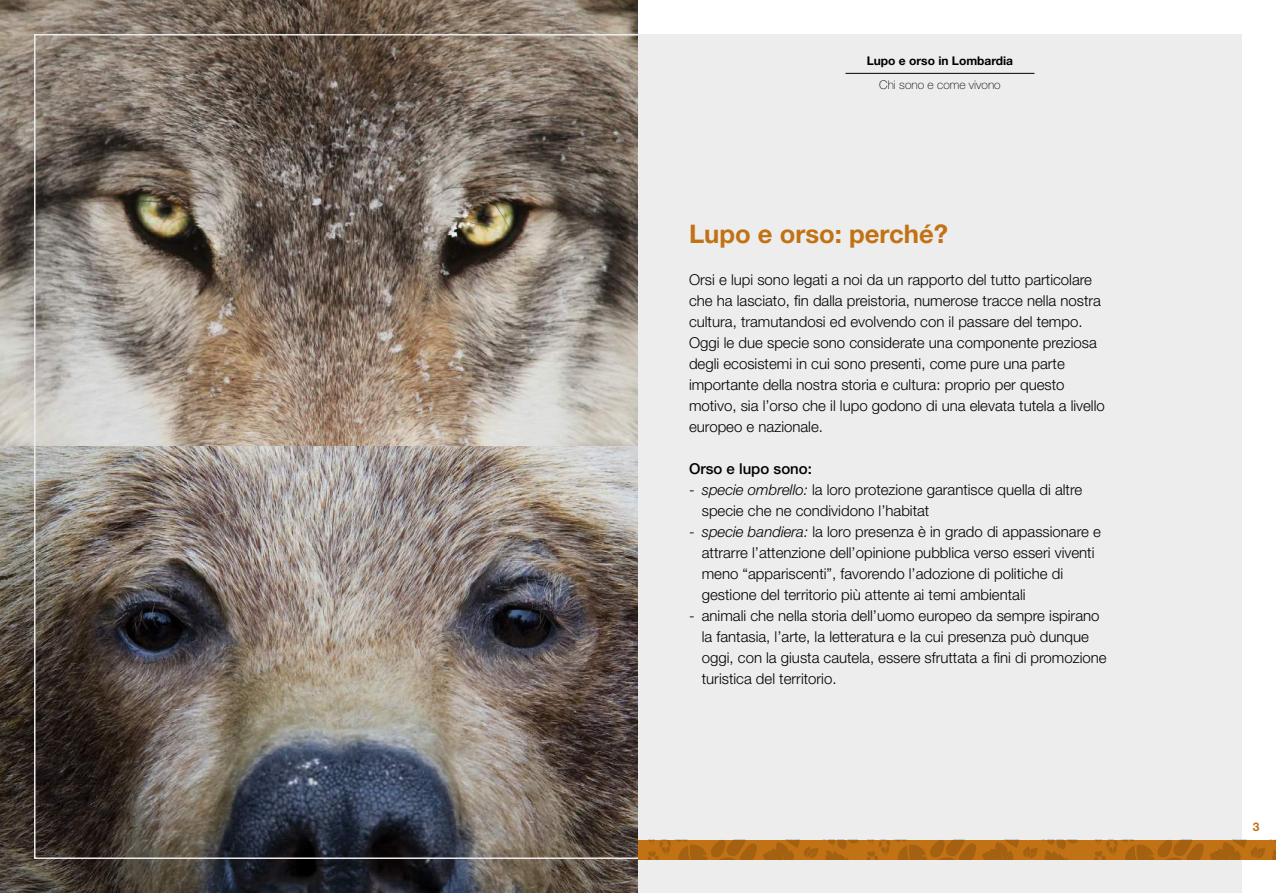
<style>
.page{position:relative;width:1276px;height:893px;background:#fff}
.page>*{position:absolute;margin:0;border:0;box-sizing:border-box;transform-origin:0 0}
.t1{font:700 25.65px "Helvetica Neue";color:#c17214}
.t2{font:300 15px/21px "Helvetica Neue";color:#000}
.t3{font:500 15px "Helvetica Neue";color:#000}
.t4{font:700 12px "Helvetica Neue";color:#000}
.t5{font:100 12px "Helvetica Neue";color:#000}
.t6{font:700 12px "Helvetica Neue";color:#c17214}
.s1{font-style:italic}
</style>
<div class="page">
<div style="left:638px;top:34px;width:604px;height:859px;background:#ededee"></div>
<img style="left:0;top:0;width:638px;height:446px">
<svg style="left:0;top:446px;width:638px;height:447px;background:#716a65"></svg>
<div style="left:638px;top:840px;width:638px;height:19px;background:#c17214"></div>
<svg style="left:647px;top:840px;width:431px;height:19px"></svg>
<svg style="left:1094px;top:840px;width:182px;height:19px"></svg>
<hr style="left:845px;top:73px;width:189px;height:1px;background:#000">
<p class="t4" style="left:866px;top:53px;width:148px">Lupo e orso in Lombardia</p>
<p class="t5" style="left:879px;top:78px;width:123px">Chi sono e come vivono</p>
<h1 class="t1" style="left:689px;top:218px;width:260px">Lupo e orso: perché?</h1>
<p class="t2" style="left:689px;top:269px;width:417px">Orsi e lupi sono legati a noi da un rapporto del tutto particolare che ha lasciato, fin dalla preistoria, numerose tracce nella nostra cultura, tramutandosi ed evolvendo con il passare del tempo.<br>Oggi le due specie sono considerate una componente preziosa degli ecosistemi in cui sono presenti, come pure una parte importante della nostra storia e cultura: proprio per questo motivo, sia l’orso che il lupo godono di una elevata tutela a livello europeo e nazionale.</p>
<p class="t3" style="left:689px;top:460px;width:124px">Orso e lupo sono:</p>
<p class="t2" style="left:702px;top:479px;width:382px;text-indent:-13px">- <span class="s1">specie ombrello:</span> la loro protezione garantisce quella di altre specie che ne condividono l’habitat</p>
<p class="t2" style="left:702px;top:521px;width:401px;text-indent:-13px">- <span class="s1">specie bandiera:</span> la loro presenza è in grado di appassionare e attrarre l’attenzione dell’opinione pubblica verso esseri viventi meno “appariscenti”, favorendo l’adozione di politiche di gestione del territorio più attente ai temi ambientali</p>
<p class="t2" style="left:702px;top:605px;width:406px;text-indent:-13px">- animali che nella storia dell’uomo europeo da sempre ispirano la fantasia, l’arte, la letteratura e la cui presenza può dunque oggi, con la giusta cautela, essere sfruttata a fini di promozione turistica del territorio.</p>
<p class="t6" style="left:1253px;top:819px;width:8px">3</p>
</div>
